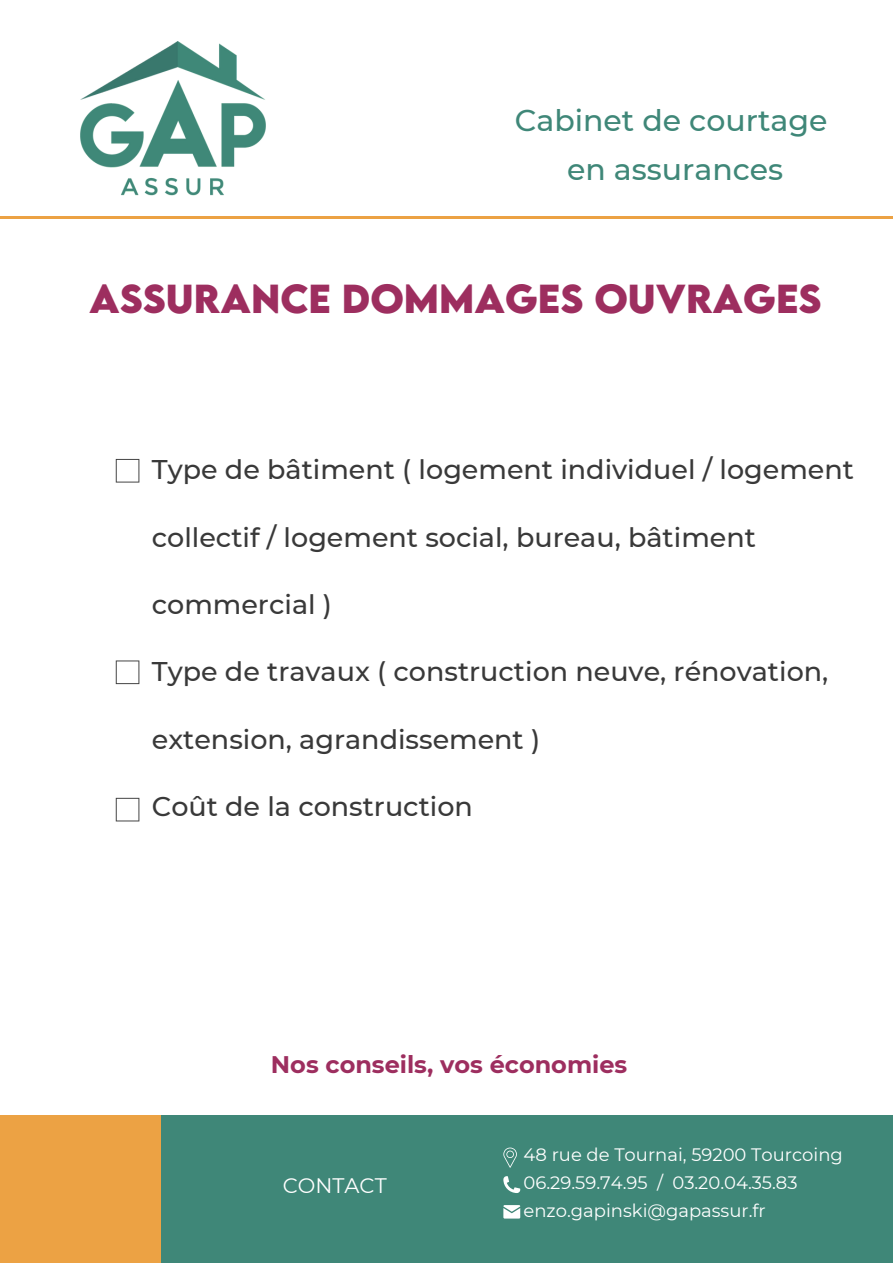
<style>
.page{position:relative;width:893px;height:1264px;background:#fff}
.page>*{position:absolute;margin:0;border:0;box-sizing:border-box;transform-origin:0 0}
.t1{font:700 36px "LEMONMILK";letter-spacing:.2em;color:#9d2e5f}
.t2{font:500 30px/49.5px "Montserrat";color:#3f8778;text-align:center}
.t3{font:500 27px "Montserrat";color:#393939}
.t4{font:700 24px "Montserrat";color:#9d2e5f}
.t5{font:21px "Montserrat";color:#fff}
.t6{font:18px/28px "Montserrat";color:#fff}
</style>
<div class="page">
<svg style="left:116px;top:459px;width:23px;height:23px"></svg>
<svg style="left:116px;top:660px;width:23px;height:24px"></svg>
<div style="left:0;top:1115px;width:161px;height:147px;background:#eca244"></div>
<div style="left:161px;top:1115px;width:731px;height:147px;background:#3f8778"></div>
<hr style="left:0;top:216px;width:892px;height:2px;background:#eca244">
<img style="left:80px;top:42px;width:186px;height:154px">
<svg style="left:503px;top:1147px;width:14px;height:20px"></svg>
<svg style="left:503px;top:1176px;width:17px;height:16px"></svg>
<svg style="left:503px;top:1205px;width:17px;height:13px"></svg>
<svg style="left:116px;top:797px;width:23px;height:24px"></svg>
<p class="t2" style="left:514px;top:95px;width:314px">Cabinet de courtage en assurances</p>
<h1 class="t1" style="left:89px;top:274px;width:731px">ASSURANCE DOMMAGES OUVRAGES</h1>
<p class="t3" style="left:152px;top:453px;width:703px">Type de bâtiment ( logement individuel / logement</p>
<p class="t3" style="left:152px;top:520px;width:605px">collectif / logement social, bureau, bâtiment</p>
<p class="t3" style="left:152px;top:588px;width:182px">commercial )</p>
<p class="t3" style="left:152px;top:655px;width:678px">Type de travaux ( construction neuve, rénovation,</p>
<p class="t3" style="left:152px;top:722px;width:390px">extension, agrandissement )</p>
<p class="t3" style="left:152px;top:790px;width:322px">Coût de la construction</p>
<p class="t4" style="left:271px;top:1049px;width:358px">Nos conseils, vos économies</p>
<p class="t5" style="left:283px;top:1172px;width:105px">CONTACT</p>
<p class="t6" style="left:523px;top:1140px;width:321px">48 rue de Tournai, 59200 Tourcoing<br>06.29.59.74.95 / 03.20.04.35.83 enzo.gapinski@gapassur.fr</p>
</div>
